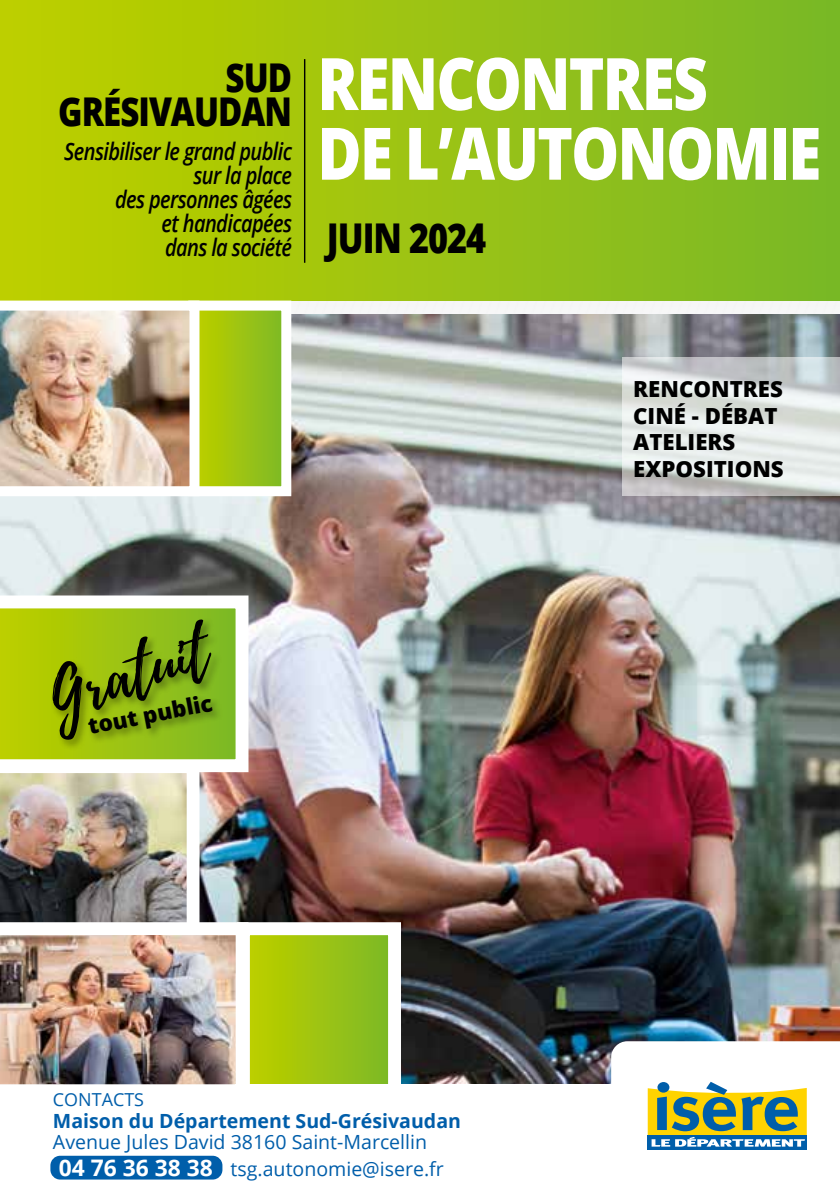
<style>
.page{position:relative;width:840px;height:1191px;background:#fff}
.page>*{position:absolute;margin:0;border:0;box-sizing:border-box;transform-origin:0 0}
.t1{font:800 72.4px/69.6px "Open Sans";letter-spacing:-.03em;color:#fff;scale:.83 1}
.t2{font:64.8px "Playlist Script";color:#000}
.t3{font:800 41px "Open Sans";letter-spacing:-.03em;color:#000;scale:.83 1}
.t4{font:800 39.6px/34px "Open Sans";letter-spacing:-.03em;color:#000;text-align:right;scale:.83 1}
.t5{font:italic 600 24px/24px "Open Sans";letter-spacing:-.03em;color:#000;text-align:right;scale:.83 1}
.t6{font:800 22.4px "Open Sans";color:#000}
.t7{font:800 22.2px/26.6px "Open Sans";color:#000}
.t8{font:19.6px/27.4px "Open Sans";color:#005eaa}
.t9{font:700 19.6px "Open Sans";color:#005eaa}
.t10{font:18px "Open Sans";color:#005eaa}
.s1{font-weight:700;font-size:22.8px;color:#fff}
</style>
<div class="page">
<div style="left:0;top:0;width:839px;height:300px;background:linear-gradient(to right,#bfd000,#7ab828)"></div>
<hr style="left:304px;top:59px;width:1px;height:204px;background:#000">
<img style="left:0;top:314px;width:839px;height:770px">
<svg style="left:0;top:589px;width:255px;height:13px"></svg>
<div style="left:50px;top:1155px;width:172px;height:24px;background:#005eaa;border-radius:10px"></div>
<svg style="left:610px;top:1041px;width:229px;height:109px"></svg>
<svg style="left:621px;top:357px;width:218px;height:139px"></svg>
<svg style="left:204px;top:295px;width:92px;height:206px"></svg>
<img style="left:0;top:295px;width:204px;height:206px">
<img style="left:0;top:602px;width:407px;height:482px">
<img style="left:0;top:915px;width:255px;height:170px">
<h3 class="t4" style="left:58px;top:59px;width:283px">SUD<br>GRÉSIVAUDAN</h3>
<p class="t5" style="left:64px;top:139px;width:276px">Sensibiliser le grand public sur la place<br>des personnes âgées<br>et handicapées<br>dans la société</p>
<h1 class="t1" style="left:317px;top:45px;width:608px">RENCONTRES<br>DE L’AUTONOMIE</h1>
<h3 class="t3" style="left:326px;top:207px;width:193px">JUIN 2024</h3>
<p class="t7" style="left:633px;top:374px;width:152px">RENCONTRES<br>CINÉ - DÉBAT<br>ATELIERS<br>EXPOSITIONS</p>
<h2 class="t2" style="left:35px;top:653px;width:166px;rotate:-17deg">Gratuit</h2>
<p class="t6" style="left:85px;top:709px;width:128px;rotate:-11deg">tout public</p>
<p class="t10" style="left:53px;top:1087px;width:93px">CONTACTS</p>
<p class="t9" style="left:53px;top:1107px;width:409px">Maison du Département Sud-Grésivaudan</p>
<p class="t8" style="left:59px;top:1127px;width:386px;text-indent:-6px">Avenue Jules David 38160 Saint-Marcellin<br><span class="s1">04 76 36 38 38</span> tsg.autonomie@isere.fr</p>
</div>
